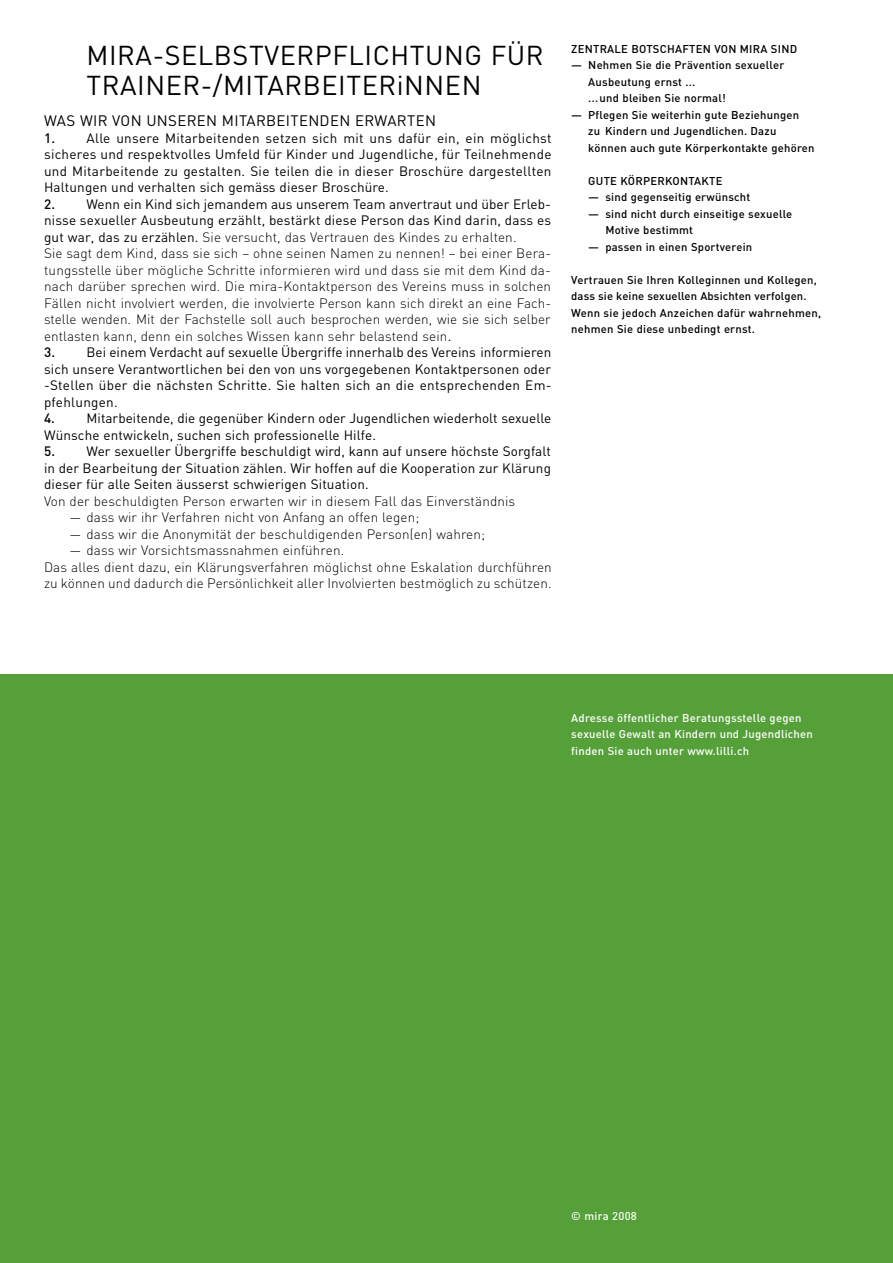
<style>
.page{position:relative;width:893px;height:1263px;background:#fff}
.page>*{position:absolute;margin:0;border:0;box-sizing:border-box;transform-origin:0 0}
.t1{font:27px/30px "DIN";letter-spacing:.02em;color:#000}
.t2{font:15px "DIN";letter-spacing:.02em;color:#000}
.t3{font:300 13.5px/16.5px "DIN";letter-spacing:.01em;color:#000}
.t4{font:13.5px/16.5px "DIN";letter-spacing:.01em;color:#000;text-align:justify}
.t5{font:500 11.25px/16.5px "DIN";letter-spacing:.02em;color:#000}
.t6{font:500 11.25px/16.5px "DIN";letter-spacing:.02em;color:#fff}
.s1{font-weight:500}
.s2{font-weight:400}
</style>
<div class="page">
<div style="left:0;top:674px;width:893px;height:589px;background:#55a039"></div>
<h1 class="t1" style="left:87px;top:41px;width:459px">MIRA-SELBSTVERPFLICHTUNG FÜR<br>TRAINER-/MITARBEITERiNNEN</h1>
<p class="t2" style="left:44px;top:112px;width:393px">WAS WIR VON UNSEREN MITARBEITENDEN ERWARTEN</p>
<p class="t4" style="left:44px;top:130px;width:509px"><span class="s1">1.</span> Alle unsere Mitarbeitenden setzen sich mit uns dafür ein, ein möglichst sicheres und respektvolles Umfeld für Kinder und Jugendliche, für Teilnehmende und Mitarbeitende zu gestalten. Sie teilen die in dieser Broschüre dargestellten Haltungen und verhalten sich gemäss dieser Broschüre.</p>
<p class="t3" style="left:44px;top:196px;width:509px"><span class="s1">2.</span> <span class="s2">Wenn ein Kind sich jemandem aus unserem Team anvertraut und über Erleb&shy;nisse sexueller Ausbeutung erzählt, bestärkt diese Person das Kind darin, dass es gut war, das zu erzählen.</span> Sie versucht, das Vertrauen des Kindes zu erhalten.<br>Sie sagt dem Kind, dass sie sich – ohne seinen Namen zu nennen! – bei einer Bera&shy;tungsstelle über mögliche Schritte informieren wird und dass sie mit dem Kind da&shy;nach darüber sprechen wird. Die mira-Kontaktperson des Vereins muss in solchen Fällen nicht involviert werden, die involvierte Person kann sich direkt an eine Fach&shy;stelle wenden. Mit der Fachstelle soll auch besprochen werden, wie sie sich selber entlasten kann, denn ein solches Wissen kann sehr belastend sein<span class="s2">.</span></p>
<p class="t4" style="left:44px;top:345px;width:509px"><span class="s1">3.</span> Bei einem Verdacht auf sexuelle Übergriffe innerhalb des Vereins informieren sich unsere Verantwortlichen bei den von uns vorgegebenen Kontaktpersonen oder -Stellen über die nächsten Schritte. Sie halten sich an die entsprechenden Em&shy;pfehlungen.</p>
<p class="t4" style="left:44px;top:411px;width:509px"><span class="s1">4.</span> Mitarbeitende, die gegenüber Kindern oder Jugendlichen wiederholt sexuelle<br>Wünsche entwickeln, suchen sich professionelle Hilfe.</p>
<p class="t4" style="left:44px;top:444px;width:508px"><span class="s1">5.</span> Wer sexueller Übergriffe beschuldigt wird, kann auf unsere höchste Sorgfalt in der Bearbeitung der Situation zählen. Wir hoffen auf die Kooperation zur Klärung dieser für alle Seiten äusserst schwierigen Situation.</p>
<p class="t3" style="left:44px;top:493px;width:473px">Von der beschuldigten Person erwarten wir in diesem Fall das Einverständnis</p>
<p class="t3" style="left:70px;top:510px;width:351px">— dass wir ihr Verfahren nicht von Anfang an offen legen;</p>
<p class="t3" style="left:70px;top:526px;width:417px">— dass wir die Anonymität der beschuldigenden Person(en) wahren;</p>
<p class="t3" style="left:44px;top:543px;width:509px;text-indent:26px">— dass wir Vorsichtsmassnahmen einführen.<br>Das alles dient dazu, ein Klärungsverfahren möglichst ohne Eskalation durchführen zu können und dadurch die Persönlichkeit aller Involvierten bestmöglich zu schützen.</p>
<p class="t5" style="left:571px;top:41px;width:227px">ZENTRALE BOTSCHAFTEN VON MIRA SIND</p>
<p class="t5" style="left:588px;top:57px;width:197px;text-indent:-17px">— Nehmen Sie die Prävention sexueller<br>Ausbeutung ernst ...<br>...und bleiben Sie normal!</p>
<p class="t5" style="left:588px;top:107px;width:228px;text-indent:-17px">— Pflegen Sie weiterhin gute Beziehungen<br>zu Kindern und Jugendlichen. Dazu können auch gute Körperkontakte gehören</p>
<p class="t5" style="left:588px;top:173px;width:136px">GUTE KÖRPERKONTAKTE</p>
<p class="t5" style="left:588px;top:189px;width:163px">— sind gegenseitig erwünscht</p>
<p class="t5" style="left:605px;top:206px;width:188px;text-indent:-17px">— sind nicht durch einseitige sexuelle<br>Motive bestimmt</p>
<p class="t5" style="left:588px;top:239px;width:165px">— passen in einen Sportverein</p>
<p class="t5" style="left:571px;top:272px;width:251px">Vertrauen Sie Ihren Kolleginnen und Kollegen, dass sie keine sexuellen Absichten verfolgen.<br>Wenn sie jedoch Anzeichen dafür wahrnehmen, nehmen Sie diese unbedingt ernst.</p>
<p class="t6" style="left:571px;top:710px;width:243px">Adresse öffentlicher Beratungsstelle gegen sexuelle Gewalt an Kindern und Jugendlichen finden Sie auch unter www.lilli.ch</p>
<p class="t6" style="left:571px;top:1208px;width:67px">© mira 2008</p>
</div>
